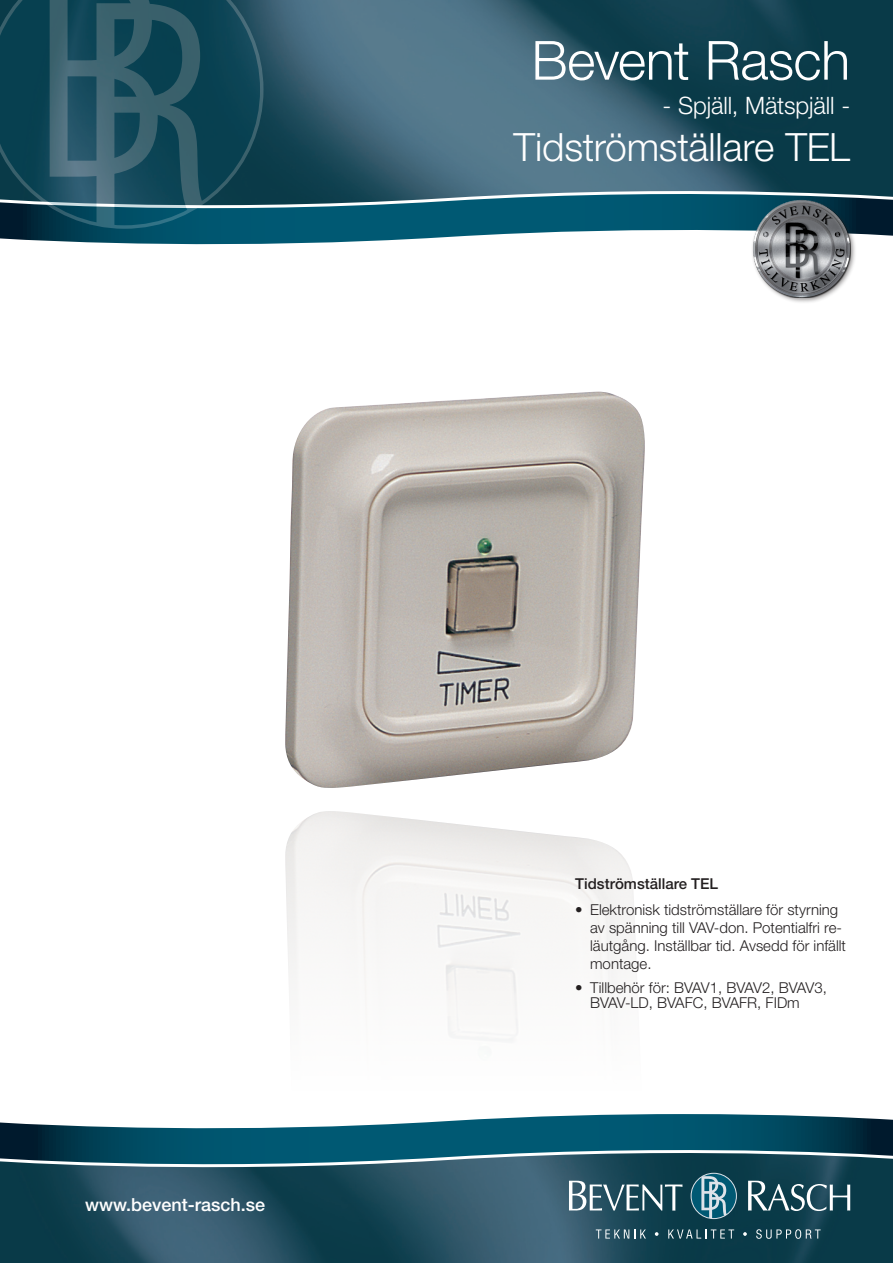
<style>
.page{position:relative;width:893px;height:1263px;background:#fff}
.page>*{position:absolute;margin:0;border:0;box-sizing:border-box;transform-origin:0 0}
.t1{font:300 54px "Helvetica Neue";letter-spacing:-.01em;color:#fff}
.t2{font:300 39px "Helvetica Neue";letter-spacing:-.005em;color:#fff}
.t3{font:300 24px "Helvetica Neue";letter-spacing:-.005em;color:#fff}
.t4{font:500 18px "Helvetica Neue";color:#fff}
.t5{font:300 15px/18px "Helvetica Neue";color:#231f20}
.t6{font:500 15px "Helvetica Neue";color:#231f20}
</style>
<div class="page">
<img style="left:0;top:1171px;width:893px;height:92px">
<svg style="left:569px;top:1181px;width:113px;height:30px"></svg>
<svg style="left:748px;top:1181px;width:102px;height:30px"></svg>
<div style="left:691px;top:1173px;width:45px;height:45px;background:#005973;border-radius:50%"></div>
<svg style="left:701px;top:1176px;width:26px;height:42px"></svg>
<div style="left:691px;top:1173px;width:46px;height:46px;border:1px solid #dde3e9;border-radius:50%"></div>
<svg style="left:596px;top:1229px;width:50px;height:9px"></svg>
<svg style="left:655px;top:1232px;width:3px;height:4px"></svg>
<svg style="left:668px;top:1229px;width:66px;height:9px"></svg>
<svg style="left:743px;top:1232px;width:4px;height:4px"></svg>
<svg style="left:756px;top:1229px;width:65px;height:10px"></svg>
<svg style="left:0;top:1114px;width:893px;height:57px"></svg>
<svg style="left:0;top:1139px;width:893px;height:30px;background:#215c70"></svg>
<svg style="left:0;top:226px;width:893px;height:19px"></svg>
<svg style="left:263px;top:0;width:630px;height:226px;background:#2c5a6b"></svg>
<svg style="left:0;top:0;width:263px;height:229px;background:#1e5060"></svg>
<div style="left:750px;top:198px;width:106px;height:106px;background:#231f20;opacity:.5"></div>
<img style="left:753px;top:200px;width:97px;height:98px">
<img style="left:285px;top:392px;width:360px;height:396px">
<img style="left:285px;top:811px;width:358px;height:309px">
<h1 class="t1" style="left:532px;top:27px;width:320px">Bevent Rasch</h1>
<h3 class="t3" style="left:663px;top:91px;width:189px">- Spjäll, Mätspjäll -</h3>
<h2 class="t2" style="left:514px;top:123px;width:338px">Tidströmställare TEL</h2>
<p class="t4" style="left:85px;top:1194px;width:182px">www.bevent-rasch.se</p>
<p class="t6" style="left:575px;top:874px;width:144px">Tidströmställare TEL</p>
<p class="t5" style="left:590px;top:901px;width:257px;text-indent:-15px">• Elektronisk tidströmställare för styrning av spänning till VAV-don. Potentialfri re&shy;läutgång. Inställbar tid. Avsedd för infällt montage.</p>
<p class="t5" style="left:590px;top:980px;width:238px;line-height:15px;text-indent:-15px">• Tillbehör för: BVAV1, BVAV2, BVAV3,<br>BVAV-LD, BVAFC, BVAFR, FIDm</p>
</div>
